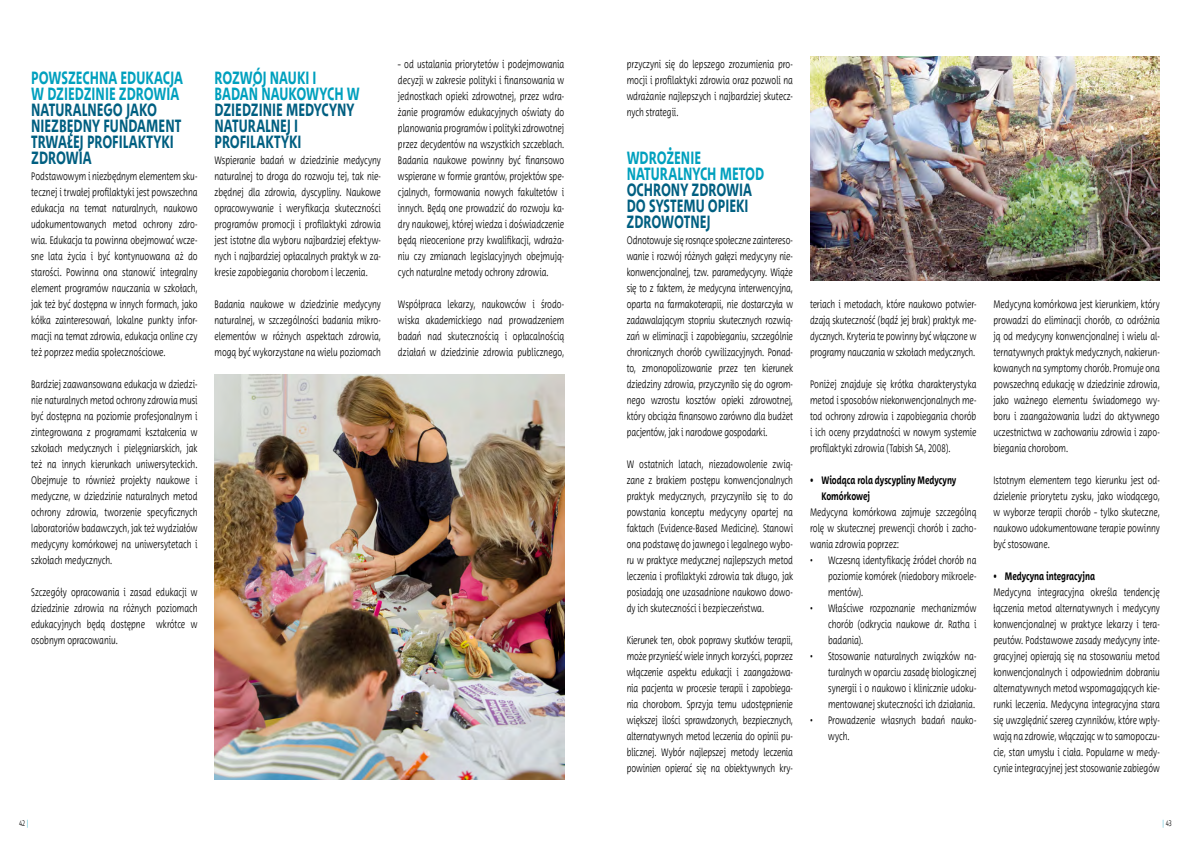
<style>
.page{position:relative;width:1191px;height:842px;background:#fff}
.page>*{position:absolute;margin:0;border:0;box-sizing:border-box;transform-origin:0 0}
.t1{font:700 18px/16px "Between 3";color:#005f81;scale:.7 1}
.t2{font:700 18px/16px "Between 3";color:#00a0be;scale:.7 1}
.t3{font:300 11px/16px "Between 3";color:#000;text-align:justify;scale:.7 1}
.t4{font:700 11px/16px "Between 3";color:#000;scale:.7 1}
.t5{font:300 8px "Between 3";color:#000;scale:.7 1}
.s1{color:#00a0be}
</style>
<div class="page">
<img style="left:214px;top:374px;width:350px;height:406px">
<img style="left:810px;top:57px;width:349px;height:224px">
<h1 class="t2" style="left:31px;top:70px;width:217px;text-align:right">ZECH NA EDUKACJA<br>W DZIEDZINIE ZDROWIA</h1>
<h1 class="t1" style="left:31px;top:102px;width:216px">NATURALNEGO JAKO<br>NIEZBĘDNY FUNDAMENT<br>TRWAŁEJ PROFILAKTYKI<br>ZDROWIA</h1>
<p class="t3" style="left:31px;top:168px;width:239px">Podstawowym i niezbędnym elementem sku&shy;tecznej i trwałej profilaktyki jest powszechna edukacja na temat naturalnych, naukowo udokumentowanych metod ochrony zdro&shy;wia. Edukacja ta powinna obejmować wcze&shy;sne lata życia i być kontynuowana aż do starości. Powinna ona stanowić integralny element programów nauczania w szkołach, jak też być dostępna w innych formach, jako kółka zainteresowań, lokalne punkty infor&shy;macji na temat zdrowia, edukacja online czy też poprzez media społecznościowe.</p>
<p class="t3" style="left:31px;top:376px;width:239px">Bardziej zaawansowana edukacja w dziedzi&shy;nie naturalnych metod ochrony zdrowia musi być dostępna na poziomie profesjonalnym i zintegrowana z programami kształcenia w szkołach medycznych i pielęgniarskich, jak też na innych kierunkach uniwersyteckich.<br>Obejmuje to również projekty naukowe i medyczne, w dziedzinie naturalnych metod ochrony zdrowia, tworzenie specyficznych laboratoriów badawczych, jak też wydziałów medycyny komórkowej na uniwersytetach i szkołach medycznych.</p>
<p class="t3" style="left:31px;top:584px;width:239px">Szczegóły opracowania i zasad edukacji w dziedzinie zdrowia na różnych poziomach edukacyjnych będą dostępne wkrótce w osobnym opracowaniu.</p>
<h1 class="t2" style="left:31px;top:70px;width:14px">POWS</h1>
<h1 class="t2" style="left:214px;top:70px;width:207px">ROZWÓJ NAU KI I<br>BADAŃ NAU KOWYCH W</h1>
<h1 class="t1" style="left:214px;top:102px;width:201px">DZIEDZINIE MEDYCYNY<br>NATURALNEJ I<br>PROFILAKTYKI</h1>
<p class="t3" style="left:214px;top:152px;width:239px">Wspieranie badań w dziedzinie medycyny naturalnej to droga do rozwoju tej, tak nie&shy;zbędnej dla zdrowia, dyscypliny. Naukowe opracowywanie i weryfikacja skuteczności programów promocji i profilaktyki zdrowia jest istotne dla wyboru najbardziej efektyw&shy;nych i najbardziej opłacalnych praktyk w za&shy;kresie zapobiegania chorobom i leczenia.</p>
<p class="t3" style="left:214px;top:296px;width:239px">Badania naukowe w dziedzinie medycyny naturalnej, w szczególności badania mikro&shy;elementów w różnych aspektach zdrowia, mogą być wykorzystane na wielu poziomach</p>
<p class="t3" style="left:398px;top:56px;width:239px">– od ustalania priorytetów i podejmowania decyzji w zakresie polityki i finansowania w jednostkach opieki zdrowotnej, przez wdra&shy;żanie programów edukacyjnych oświaty do planowania programów i polityki zdrowotnej przez decydentów na wszystkich szczeblach.<br>Badania naukowe powinny być finansowo wspierane w formie grantów, projektów spe&shy;cjalnych, formowania nowych fakultetów i innych. Będą one prowadzić do rozwoju ka&shy;dry naukowej, której wiedza i doświadczenie będą nieocenione przy kwalifikacji, wdraża&shy;niu czy zmianach legislacyjnych obejmują&shy;cych naturalne metody ochrony zdrowia.</p>
<p class="t3" style="left:398px;top:296px;width:239px">Współpraca lekarzy, naukowców i środo&shy;wiska akademickiego nad prowadzeniem badań nad skutecznością i opłacalnością działań w dziedzinie zdrowia publicznego,</p>
<p class="t3" style="left:626px;top:56px;width:239px">przyczyni się do lepszego zrozumienia pro&shy;mocji i profilaktyki zdrowia oraz pozwoli na wdrażanie najlepszych i najbardziej skutecz&shy;nych strategii.</p>
<h1 class="t2" style="left:626px;top:150px;width:198px">WDROŻENIE<br>NATURALNYCH METOD</h1>
<h1 class="t1" style="left:626px;top:182px;width:179px">OCH RONY ZDROWIA<br>DO SYSTEMU OPIEKI<br>ZDROWOTNEJ</h1>
<p class="t3" style="left:626px;top:232px;width:239px">Odnotowuje się rosnące społeczne zaintereso&shy;wanie i rozwój różnych gałęzi medycyny nie&shy;konwencjonalnej, tzw. paramedycyny. Wiąże się to z faktem, że medycyna interwencyjna, oparta na farmakoterapii, nie dostarczyła w zadawalającym stopniu skutecznych rozwią&shy;zań w eliminacji i zapobieganiu, szczególnie chronicznych chorób cywilizacyjnych. Ponad&shy;to, zmonopolizowanie przez ten kierunek dziedziny zdrowia, przyczyniło się do ogrom&shy;nego wzrostu kosztów opieki zdrowotnej, który obciąża finansowo zarówno dla budżet pacjentów, jak i narodowe gospodarki.</p>
<p class="t3" style="left:626px;top:456px;width:239px">W ostatnich latach, niezadowolenie zwią&shy;zane z brakiem postępu konwencjonalnych praktyk medycznych, przyczyniło się to do powstania konceptu medycyny opartej na faktach (Evidence-Based Medicine). Stanowi ona podstawę do jawnego i legalnego wybo&shy;ru w praktyce medycznej najlepszych metod leczenia i profilaktyki zdrowia tak długo, jak posiadają one uzasadnione naukowo dowo&shy;dy ich skuteczności i bezpieczeństwa.</p>
<p class="t3" style="left:626px;top:632px;width:239px">Kierunek ten, obok poprawy skutków terapii, może przynieść wiele innych korzyści, poprzez włączenie aspektu edukacji i zaangażowa&shy;nia pacjenta w procesie terapii i zapobiega&shy;nia chorobom. Sprzyja temu udostępnienie większej ilości sprawdzonych, bezpiecznych, alternatywnych metod leczenia do opinii pu&shy;blicznej. Wybór najlepszej metody leczenia powinien opierać się na obiektywnych kry-</p>
<p class="t3" style="left:810px;top:296px;width:239px">teriach i metodach, które naukowo potwier&shy;dzają skuteczność (bądź jej brak) praktyk me&shy;dycznych. Kryteria te powinny być włączone w programy nauczania w szkołach medycznych.</p>
<p class="t3" style="left:810px;top:376px;width:239px">Poniżej znajduje się krótka charakterystyka metod i sposobów niekonwencjonalnych me&shy;tod ochrony zdrowia i zapobiegania chorób i ich oceny przydatności w nowym systemie profilaktyki zdrowia (Tabish SA, 2008).</p>
<p class="t4" style="left:821px;top:472px;width:194px;text-indent:-11px">• WIODĄCA ROLA DYSCYPLINY MEDYCYNY<br>KOMÓRKOWEJ</p>
<p class="t3" style="left:810px;top:504px;width:239px">Medycyna komórkowa zajmuje szczególną rolę w skutecznej prewencji chorób i zacho&shy;wania zdrowia poprzez:</p>
<p class="t3" style="left:828px;top:552px;width:213px;text-indent:-18px">• Wczesną identyfikację źródeł chorób na poziomie komórek (niedobory mikroele&shy;mentów).</p>
<p class="t3" style="left:828px;top:600px;width:213px;text-indent:-18px">• Właściwe rozpoznanie mechanizmów chorób (odkrycia naukowe dr. Ratha i badania).</p>
<p class="t3" style="left:828px;top:648px;width:213px;text-indent:-18px">• Stosowanie naturalnych związków na&shy;turalnych w oparciu zasadę biologicznej synergii i o naukowo i klinicznie udoku&shy;mentowanej skuteczności ich działania.</p>
<p class="t3" style="left:828px;top:712px;width:213px;text-indent:-18px">• Prowadzenie własnych badań nauko&shy;wych.</p>
<p class="t3" style="left:993px;top:296px;width:239px">Medycyna komórkowa jest kierunkiem, który prowadzi do eliminacji chorób, co odróżnia ją od medycyny konwencjonalnej i wielu al&shy;ternatywnych praktyk medycznych, nakierun&shy;kowanych na symptomy chorób. Promuje ona powszechną edukację w dziedzinie zdrowia, jako ważnego elementu świadomego wy&shy;boru i zaangażowania ludzi do aktywnego uczestnictwa w zachowaniu zdrowia i zapo&shy;biegania chorobom.</p>
<p class="t3" style="left:993px;top:472px;width:239px">Istotnym elementem tego kierunku jest od&shy;dzielenie priorytetu zysku, jako wiodącego, w wyborze terapii chorób – tylko skuteczne, naukowo udokumentowane terapie powinny być stosowane.</p>
<p class="t4" style="left:993px;top:568px;width:147px">• MEDYCYNA INTEGRACYJNA</p>
<p class="t3" style="left:993px;top:584px;width:239px">Medycyna integracyjna określa tendencję łączenia metod alternatywnych i medycyny konwencjonalnej w praktyce lekarzy i tera&shy;peutów. Podstawowe zasady medycyny inte&shy;gracyjnej opierają się na stosowaniu metod konwencjonalnych i odpowiednim dobraniu alternatywnych metod wspomagających kie&shy;runki leczenia. Medycyna integracyjna stara się uwzględnić szereg czynników, które wpły&shy;wają na zdrowie, włączając w to samopoczu&shy;cie, stan umysłu i ciała. Popularne w medy&shy;cynie integracyjnej jest stosowanie zabiegów</p>
<p class="t5" style="left:19px;top:818px;width:15px">42 <span class="s1">|</span></p>
<p class="t5" style="left:1162px;top:818px;width:15px"><span class="s1">|</span> 43</p>
</div>
